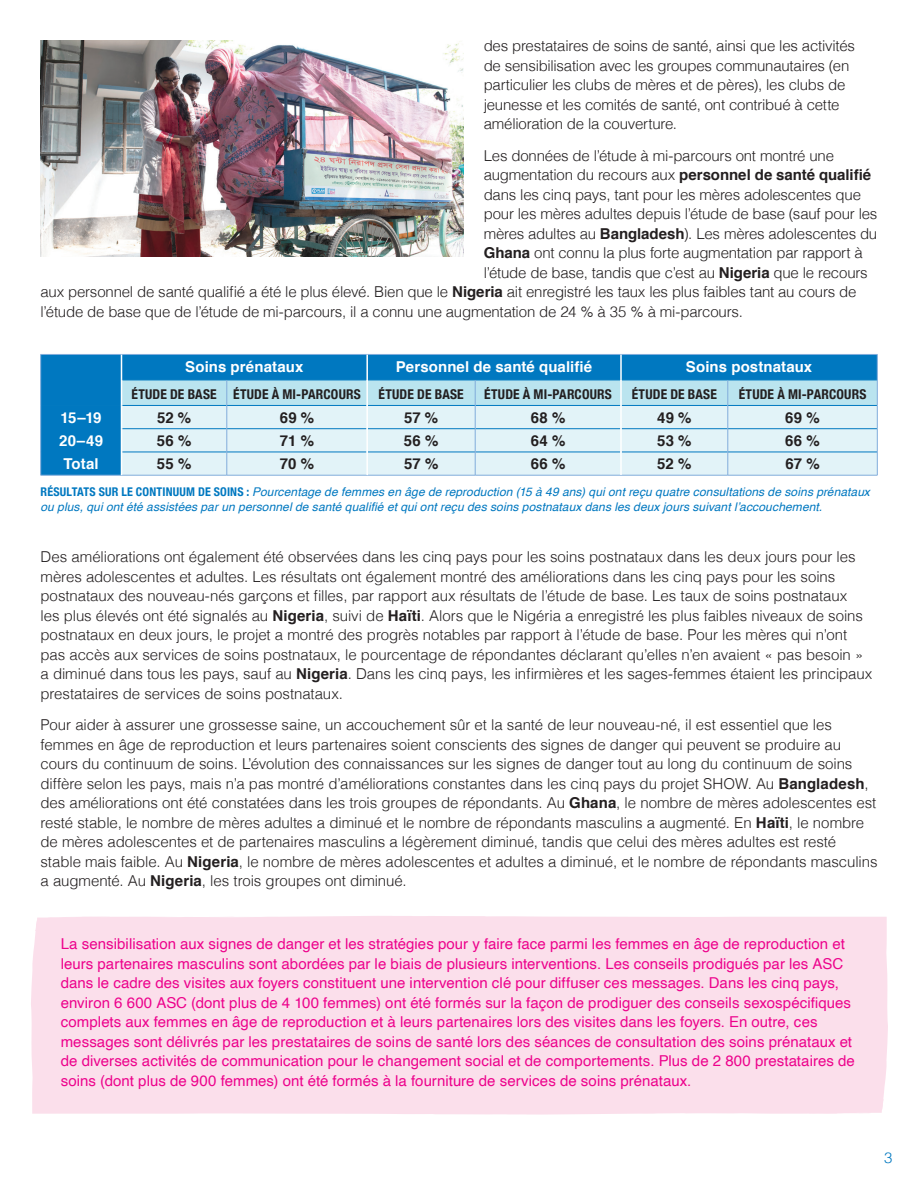
<style>
.page{position:relative;width:918px;height:1188px;background:#fff}
.page>*{position:absolute;margin:0;border:0;box-sizing:border-box;transform-origin:0 0}
.t1{font:300 15px/19.5px "Helvetica";letter-spacing:-.005em;color:#231f20}
.t2{font:15px/19.5px "Helvetica";letter-spacing:.005em;color:#ed028c}
.t3{font:700 15px "Helvetica";letter-spacing:.005em;color:#fff}
.t4{font:700 15px "Helvetica";letter-spacing:.015em;color:#231f20}
.t5{font:300 15px "Helvetica";color:#0078c0}
.t6{font:700 condensed 13.5px "Helvetica Neue";letter-spacing:.01em;color:#231f20}
.t7{font:italic 12px/15px "Helvetica";letter-spacing:.01em;color:#0078c0}
.s1{font-weight:700}
.s2{font-family:"Helvetica Neue";font-weight:700;font-style:normal;font-stretch:condensed}
</style>
<div class="page">
<div style="left:31px;top:916px;width:857px;height:199px;background:#fbdfeb"></div>
<hr style="left:40px;top:475px;width:82px;height:1px;background:#81acdb">
<hr style="left:122px;top:475px;width:105px;height:1px;background:#81acdb">
<hr style="left:227px;top:475px;width:140px;height:1px;background:#81acdb">
<hr style="left:367px;top:475px;width:108px;height:1px;background:#81acdb">
<hr style="left:475px;top:475px;width:146px;height:1px;background:#81acdb">
<hr style="left:621px;top:475px;width:107px;height:1px;background:#81acdb">
<hr style="left:728px;top:475px;width:150px;height:1px;background:#81acdb">
<svg style="left:40px;top:354px;width:838px;height:121px;background:#94c9e4"></svg>
<hr style="left:366px;top:355px;width:2px;height:25px;background:#fff">
<hr style="left:366px;top:380px;width:2px;height:25px;background:#fff">
<hr style="left:366px;top:405px;width:2px;height:24px;background:#fff">
<hr style="left:366px;top:429px;width:2px;height:23px;background:#fff">
<hr style="left:366px;top:452px;width:2px;height:23px;background:#fff">
<img style="left:40px;top:40px;width:423px;height:216px">
<p class="t1" style="left:484px;top:35px;width:373px">des prestataires de soins de santé, ainsi que les activités de sensibilisation avec les groupes communautaires (en particulier les clubs de mères et de pères), les clubs de jeunesse et les comités de santé, ont contribué à cette amélioration de la couverture.</p>
<p class="t1" style="left:484px;top:145px;width:352px">Les données de l’étude à mi-parcours ont montré une</p>
<p class="t1" style="left:484px;top:164px;width:389px">augmentation du recours aux <span class="s1">personnel de santé qualifié</span></p>
<p class="t1" style="left:484px;top:184px;width:379px">dans les cinq pays, tant pour les mères adolescentes que</p>
<p class="t1" style="left:484px;top:203px;width:395px">pour les mères adultes depuis l’étude de base (sauf pour les</p>
<p class="t1" style="left:484px;top:223px;width:395px">mères adultes au <span class="s1">Bangladesh</span>). Les mères adolescentes du</p>
<p class="t1" style="left:484px;top:242px;width:381px"><span class="s1">Ghana</span> ont connu la plus forte augmentation par rapport à</p>
<p class="t1" style="left:484px;top:262px;width:386px">l’étude de base, tandis que c’est au <span class="s1">Nigeria</span> que le recours</p>
<p class="t1" style="left:40px;top:281px;width:818px">aux personnel de santé qualifié a été le plus élevé. Bien que le <span class="s1">Nigeria</span> ait enregistré les taux les plus faibles tant au cours de</p>
<p class="t1" style="left:40px;top:301px;width:704px">l’étude de base que de l’étude de mi-parcours, il a connu une augmentation de 24 % à 35 % à mi-parcours.</p>
<p class="t3" style="left:185px;top:354px;width:120px">Soins prénataux</p>
<p class="t3" style="left:396px;top:354px;width:198px">Personnel de santé qualifié</p>
<p class="t3" style="left:686px;top:354px;width:128px">Soins postnataux</p>
<p class="t6" style="left:132px;top:383px;width:231px">ÉTUDE DE BASE ÉTUDE À MI-PARCOURS</p>
<p class="t6" style="left:379px;top:383px;width:87px">ÉTUDE DE BASE</p>
<p class="t6" style="left:484px;top:383px;width:129px">ÉTUDE À MI-PARCOURS</p>
<p class="t6" style="left:632px;top:383px;width:87px">ÉTUDE DE BASE</p>
<p class="t6" style="left:739px;top:383px;width:129px">ÉTUDE À MI-PARCOURS</p>
<p class="t3" style="left:61px;top:405px;width:43px">15–19</p>
<p class="t4" style="left:157px;top:405px;width:36px">52 %</p>
<p class="t4" style="left:280px;top:405px;width:36px">69 %</p>
<p class="t4" style="left:404px;top:405px;width:36px">57 %</p>
<p class="t4" style="left:531px;top:405px;width:36px">68 %</p>
<p class="t4" style="left:657px;top:405px;width:36px">49 %</p>
<p class="t4" style="left:785px;top:405px;width:36px">69 %</p>
<p class="t3" style="left:59px;top:429px;width:46px">20–49</p>
<p class="t4" style="left:157px;top:429px;width:36px">56 %</p>
<p class="t4" style="left:280px;top:429px;width:36px">71 %</p>
<p class="t4" style="left:404px;top:429px;width:36px">56 %</p>
<p class="t4" style="left:531px;top:429px;width:36px">64 %</p>
<p class="t4" style="left:657px;top:429px;width:36px">53 %</p>
<p class="t4" style="left:785px;top:429px;width:36px">66 %</p>
<p class="t3" style="left:64px;top:452px;width:37px">Total</p>
<p class="t4" style="left:157px;top:452px;width:36px">55 %</p>
<p class="t4" style="left:280px;top:452px;width:36px">70 %</p>
<p class="t4" style="left:404px;top:452px;width:36px">57 %</p>
<p class="t4" style="left:531px;top:452px;width:36px">66 %</p>
<p class="t4" style="left:657px;top:452px;width:36px">52 %</p>
<p class="t4" style="left:785px;top:452px;width:36px">67 %</p>
<p class="t7" style="left:40px;top:485px;width:831px"><span class="s2">RÉSULTATS SUR LE CONTINUUM DE SOINS :</span> Pourcentage de femmes en âge de reproduction (15 à 49 ans) qui ont reçu quatre consultations de soins prénataux ou plus, qui ont été assistées par un personnel de santé qualifié et qui ont reçu des soins postnataux dans les deux jours suivant l’accouchement.</p>
<p class="t1" style="left:40px;top:546px;width:833px">Des améliorations ont également été observées dans les cinq pays pour les soins postnataux dans les deux jours pour les mères adolescentes et adultes. Les résultats ont également montré des améliorations dans les cinq pays pour les soins postnataux des nouveau-nés garçons et filles, par rapport aux résultats de l’étude de base. Les taux de soins postnataux<br>les plus élevés ont été signalés au <span class="s1">Nigeria</span>, suivi de <span class="s1">Haïti</span>. Alors que le Nigéria a enregistré les plus faibles niveaux de soins postnataux en deux jours, le projet a montré des progrès notables par rapport à l’étude de base. Pour les mères qui n’ont pas accès aux services de soins postnataux, le pourcentage de répondantes déclarant qu’elles n’en avaient « pas besoin » a diminué dans tous les pays, sauf au <span class="s1">Nigeria</span>. Dans les cinq pays, les infirmières et les sages-femmes étaient les principaux prestataires de services de soins postnataux.</p>
<p class="t1" style="left:40px;top:714px;width:839px">Pour aider à assurer une grossesse saine, un accouchement sûr et la santé de leur nouveau-né, il est essentiel que les femmes en âge de reproduction et leurs partenaires soient conscients des signes de danger qui peuvent se produire au cours du continuum de soins. L’évolution des connaissances sur les signes de danger tout au long du continuum de soins diffère selon les pays, mais n’a pas montré d’améliorations constantes dans les cinq pays du projet SHOW. Au <span class="s1">Bangladesh</span>, des améliorations ont été constatées dans les trois groupes de répondants. Au <span class="s1">Ghana</span>, le nombre de mères adolescentes est resté stable, le nombre de mères adultes a diminué et le nombre de répondants masculins a augmenté. En <span class="s1">Haïti</span>, le nombre de mères adolescentes et de partenaires masculins a légèrement diminué, tandis que celui des mères adultes est resté stable mais faible. Au <span class="s1">Nigeria</span>, le nombre de mères adolescentes et adultes a diminué, et le nombre de répondants masculins a augmenté. Au <span class="s1">Nigeria</span>, les trois groupes ont diminué.</p>
<p class="t2" style="left:61px;top:935px;width:796px">La sensibilisation aux signes de danger et les stratégies pour y faire face parmi les femmes en âge de reproduction et leurs partenaires masculins sont abordées par le biais de plusieurs interventions. Les conseils prodigués par les ASC dans le cadre des visites aux foyers constituent une intervention clé pour diffuser ces messages. Dans les cinq pays, environ 6 600 ASC (dont plus de 4 100 femmes) ont été formés sur la façon de prodiguer des conseils sexospécifiques complets aux femmes en âge de reproduction et à leurs partenaires lors des visites dans les foyers. En outre, ces messages sont délivrés par les prestataires de soins de santé lors des séances de consultation des soins prénataux et de diverses activités de communication pour le changement social et de comportements. Plus de 2 800 prestataires de soins (dont plus de 900 femmes) ont été formés à la fourniture de services de soins prénataux.</p>
<p class="t5" style="left:884px;top:1145px;width:10px">3</p>
</div>
